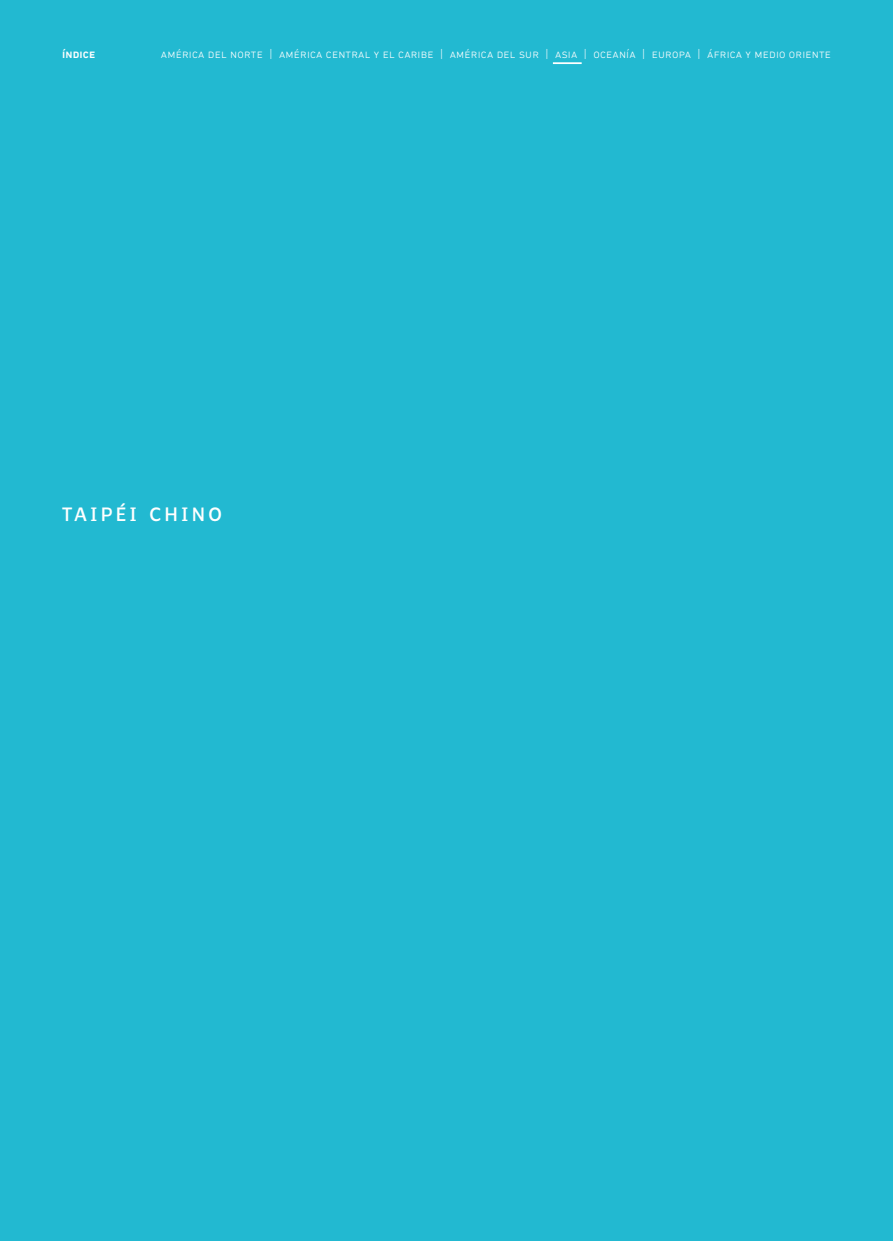
<style>
.page{position:relative;width:893px;height:1241px;background:#fff}
.page>*{position:absolute;margin:0;border:0;box-sizing:border-box;transform-origin:0 0}
.t1{font:19.25px "Chilena";letter-spacing:.2em;color:#fff}
.t2{font:300 12.25px "DIN Next LT Pro";letter-spacing:.015em;color:#fff}
.t3{font:500 12.25px "DIN Next LT Pro";letter-spacing:.015em;color:#fff}
</style>
<div class="page">
<div style="left:0;top:0;width:893px;height:1240px;background:#22b9d1"></div>
<hr style="left:553px;top:62px;width:29px;height:2px;background:#fff">
<p class="t3" style="left:62px;top:47px;width:35px">índice</p>
<p class="t2" style="left:161px;top:47px;width:671px">américa del norte | américa central y el caribe | américa del sur | asia | oceanía | europa | áfrica y medio oriente</p>
<h1 class="t1" style="left:62px;top:503px;width:162px">TAIPÉI CHINO</h1>
</div>
